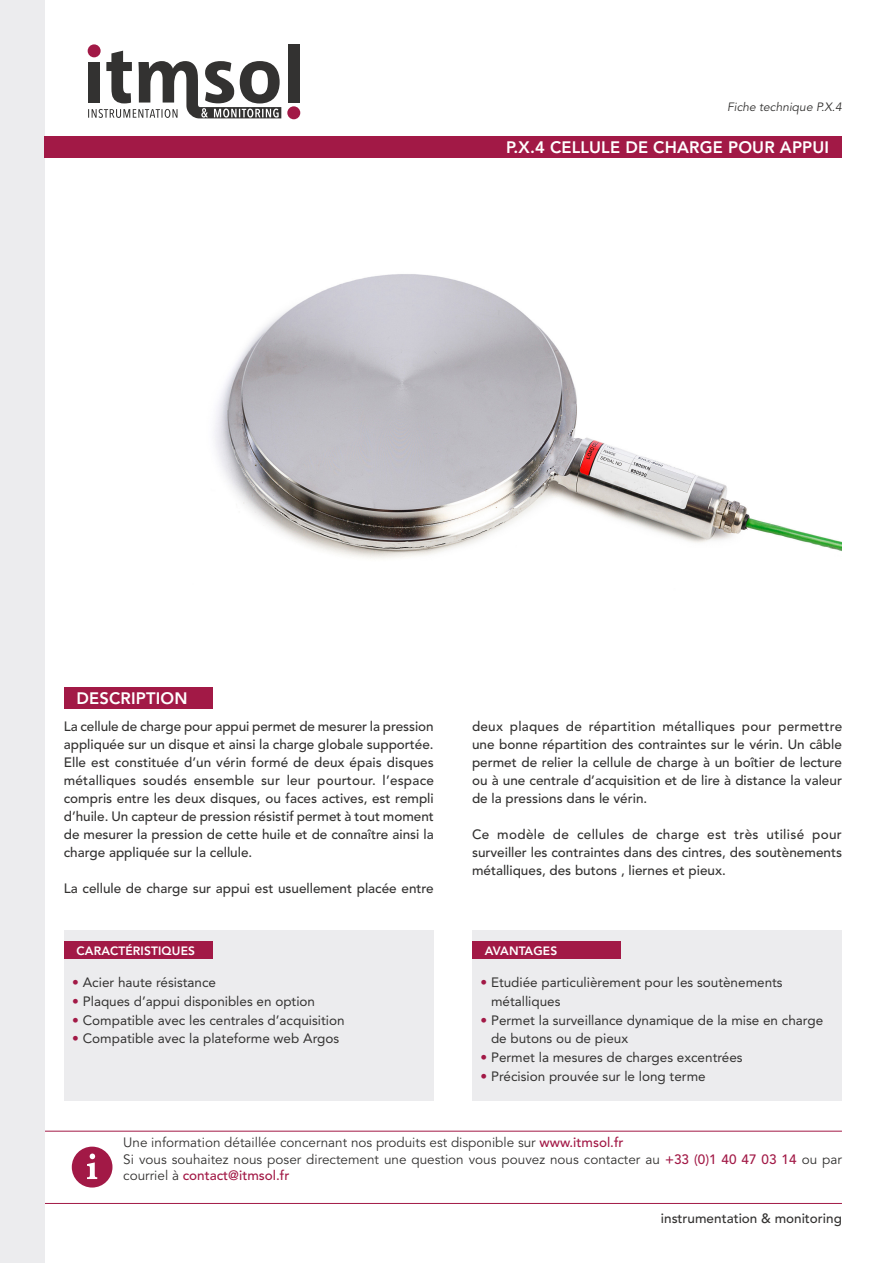
<style>
.page{position:relative;width:893px;height:1263px;background:#fff}
.page>*{position:absolute;margin:0;border:0;box-sizing:border-box;transform-origin:0 0}
.Titres{font:800 16.5px "Avenir LT Std";letter-spacing:.01em;color:#fff}
.Body_-_9pt{font:500 13.5px/18px "Avenir LT Std";color:#333231;text-align:justify}
.t1{font:13.5px/18.8px "Avenir LT Std";color:#333231}
.Body_-_9pt-2{font:13.5px/16.5px "Avenir LT Std";color:#333231}
.Sous-titre{font:800 12px "Avenir LT Std";letter-spacing:.01em;color:#fff}
.Titre_Fiche{font:italic 12px "Avenir LT Std";color:#333231}
.s1{color:#a21946}
.s2{font-weight:500;color:#a21946}
</style>
<div class="page">
<hr style="left:45px;top:1131px;width:797px;height:1px;background:#a21946">
<div style="left:72px;top:1146px;width:40px;height:41px;background:#a21946;border-radius:50%"></div>
<svg style="left:87px;top:1153px;width:10px;height:26px"></svg>
<hr style="left:45px;top:1203px;width:797px;height:1px;background:#a21946">
<div style="left:0;top:0;width:45px;height:1263px;background:#ececee"></div>
<div style="left:288px;top:44px;width:12px;height:59px;background:#333231"></div>
<svg style="left:88px;top:51px;width:193px;height:67px"></svg>
<div style="left:88px;top:44px;width:13px;height:13px;background:#a21946;border-radius:50%"></div>
<div style="left:287px;top:106px;width:13px;height:13px;background:#a21946;border-radius:50%"></div>
<img style="left:214px;top:274px;width:628px;height:285px">
<div style="left:64px;top:930px;width:370px;height:171px;background:#ececee"></div>
<div style="left:472px;top:930px;width:370px;height:171px;background:#ececee"></div>
<div style="left:45px;top:136px;width:797px;height:22px;background:#a21946"></div>
<div style="left:64px;top:687px;width:149px;height:22px;background:#a21946"></div>
<div style="left:64px;top:941px;width:149px;height:17px;background:#a21946"></div>
<div style="left:472px;top:941px;width:149px;height:17px;background:#a21946"></div>
<p class="Titre_Fiche" style="left:727px;top:100px;width:116px">Fiche technique P.X.4</p>
<p class="Titres" style="left:506px;top:138px;width:325px">P.X.4 CELLULE DE CHARGE POUR APPUI</p>
<p class="Titres" style="left:77px;top:689px;width:113px">DESCRIPTION</p>
<p class="Body_-_9pt" style="left:64px;top:718px;width:372px">La cellule de charge pour appui permet de mesurer la pression appliquée sur un disque et ainsi la charge globale supportée.<br>Elle est constituée d’un vérin formé de deux épais disques métalliques soudés ensemble sur leur pourtour. l’espace compris entre les deux disques, ou faces actives, est rempli d’huile. Un capteur de pression résistif permet à tout moment de mesurer la pression de cette huile et de connaître ainsi la charge appliquée sur la cellule.</p>
<p class="Body_-_9pt" style="left:64px;top:880px;width:371px">La cellule de charge sur appui est usuellement placée entre</p>
<p class="Body_-_9pt" style="left:472px;top:718px;width:372px">deux plaques de répartition métalliques pour permettre une bonne répartition des contraintes sur le vérin. Un câble permet de relier la cellule de charge à un boîtier de lecture ou à une centrale d’acquisition et de lire à distance la valeur de la pressions dans le vérin.</p>
<p class="Body_-_9pt" style="left:472px;top:826px;width:371px">Ce modèle de cellules de charge est très utilisé pour surveiller les contraintes dans des cintres, des soutènements métalliques, des butons , liernes et pieux.</p>
<p class="Sous-titre" style="left:77px;top:943px;width:120px">CARACTÉRISTIQUES</p>
<p class="Sous-titre" style="left:485px;top:943px;width:74px">AVANTAGES</p>
<p class="t1" style="left:72px;top:973px;width:145px"><span class="s1">•</span> Acier haute résistance</p>
<p class="t1" style="left:72px;top:992px;width:244px"><span class="s1">•</span> Plaques d’appui disponibles en option</p>
<p class="t1" style="left:72px;top:1011px;width:274px"><span class="s1">•</span> Compatible avec les centrales d’acquisition</p>
<p class="t1" style="left:72px;top:1029px;width:268px"><span class="s1">•</span> Compatible avec la plateforme web Argos</p>
<p class="t1" style="left:491px;top:973px;width:293px;text-indent:-11px"><span class="s1">•</span> Etudiée particulièrement pour les soutènements métalliques</p>
<p class="t1" style="left:491px;top:1011px;width:334px;text-indent:-11px"><span class="s1">•</span> Permet la surveillance dynamique de la mise en charge de butons ou de pieux</p>
<p class="t1" style="left:480px;top:1048px;width:264px"><span class="s1">•</span> Permet la mesures de charges excentrées</p>
<p class="t1" style="left:480px;top:1067px;width:227px"><span class="s1">•</span> Précision prouvée sur le long terme</p>
<p class="Body_-_9pt-2" style="left:123px;top:1135px;width:502px">Une information détaillée concernant nos produits est disponible sur <span class="s2">www.itmsol.fr</span></p>
<p class="Body_-_9pt-2" style="left:123px;top:1151px;width:720px">Si vous souhaitez nous poser directement une question vous pouvez nous contacter au <span class="s2">+33 (0)1 40 47 03 14</span> ou par courriel à <span class="s2">contact@itmsol.fr</span></p>
<p class="Body_-_9pt" style="left:661px;top:1209px;width:183px">instrumentation &amp; monitoring</p>
</div>
